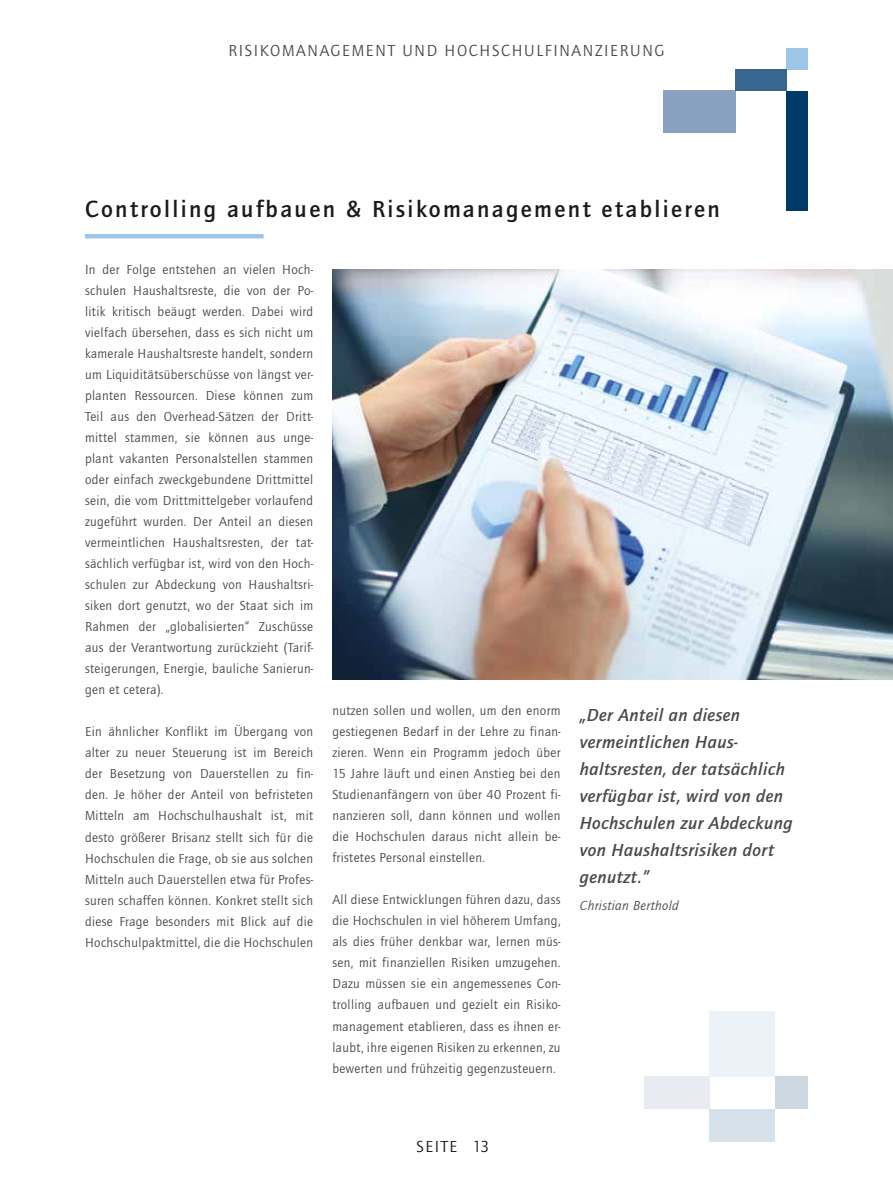
<style>
.page{position:relative;width:893px;height:1191px;background:#fff}
.page>*{position:absolute;margin:0;border:0;box-sizing:border-box;transform-origin:0 0}
.t1{font:500 24px "Quay Sans ITC Std";letter-spacing:.1em;color:#1a1a18}
.t2{font:italic 500 18px/27px "Quay Sans ITC Std";letter-spacing:.025em;color:#494948}
.t3{font:16.5px "Quay Sans ITC Std";letter-spacing:.1em;color:#494948}
.t4{font:16.5px "Quay Sans ITC Std";letter-spacing:.1em;color:#1a1a18}
.t5{font:13.5px/21px "Quay Sans ITC Std";letter-spacing:.025em;color:#494948;text-align:justify}
.t6{font:italic 13.5px "Quay Sans ITC Std";letter-spacing:.025em;color:#494948}
</style>
<div class="page">
<div style="left:787px;top:49px;width:21px;height:21px;background:#9dc5e5"></div>
<div style="left:787px;top:91px;width:21px;height:120px;background:#003a68"></div>
<div style="left:663px;top:91px;width:73px;height:42px;background:#8aa0bf"></div>
<div style="left:736px;top:70px;width:51px;height:21px;background:#386792"></div>
<div style="left:709px;top:1108px;width:66px;height:33px;background:#d7e1e9"></div>
<div style="left:775px;top:1076px;width:33px;height:32px;background:#cdd8e1"></div>
<div style="left:644px;top:1076px;width:65px;height:32px;background:#e8ecf2"></div>
<div style="left:709px;top:1011px;width:66px;height:65px;background:#ebf3f9"></div>
<img style="left:332px;top:269px;width:561px;height:410px">
<hr style="left:85px;top:234px;width:179px;height:4px;background:#9dc5e5">
<p class="t3" style="left:228px;top:41px;width:437px">RISIKOMANAGEMENT UND HOCHSCHULFINANZIERUNG</p>
<h1 class="t1" style="left:85px;top:195px;width:636px">Controlling aufbauen &amp; Risikomanagement etablieren</h1>
<p class="t5" style="left:85px;top:259px;width:230px">In der Folge entstehen an vielen Hoch&shy;schulen Haushaltsreste, die von der Po&shy;litik kritisch beäugt werden. Dabei wird vielfach übersehen, dass es sich nicht um kamerale Haushaltsreste handelt, sondern um Liquiditätsüberschüsse von längst ver&shy;planten Ressourcen. Diese können zum Teil aus den Overhead-Sätzen der Dritt&shy;mittel stammen, sie können aus unge&shy;plant vakanten Personalstellen stammen oder einfach zweckgebundene Drittmittel sein, die vom Drittmittelgeber vorlaufend zugeführt wurden. Der Anteil an diesen vermeintlichen Haushaltsresten, der tat&shy;sächlich verfügbar ist, wird von den Hoch&shy;schulen zur Abdeckung von Haushaltsri&shy;siken dort genutzt, wo der Staat sich im Rahmen der „globalisierten“ Zuschüsse aus der Verantwortung zurückzieht (Tarif&shy;steigerungen, Energie, bauliche Sanierun&shy;gen et cetera).</p>
<p class="t5" style="left:85px;top:721px;width:230px">Ein ähnlicher Konflikt im Übergang von alter zu neuer Steuerung ist im Bereich der Besetzung von Dauerstellen zu fin&shy;den. Je höher der Anteil von befristeten Mitteln am Hochschulhaushalt ist, mit desto größerer Brisanz stellt sich für die Hochschulen die Frage, ob sie aus solchen Mitteln auch Dauerstellen etwa für Profes&shy;suren schaffen können. Konkret stellt sich diese Frage besonders mit Blick auf die Hochschulpaktmittel, die die Hochschulen</p>
<p class="t5" style="left:332px;top:700px;width:230px">nutzen sollen und wollen, um den enorm gestiegenen Bedarf in der Lehre zu finan&shy;zieren. Wenn ein Programm jedoch über 15 Jahre läuft und einen Anstieg bei den Studienanfängern von über 40 Prozent fi&shy;nanzieren soll, dann können und wollen die Hochschulen daraus nicht allein be&shy;fristetes Personal einstellen.</p>
<p class="t5" style="left:332px;top:889px;width:230px">All diese Entwicklungen führen dazu, dass die Hochschulen in viel höherem Umfang, als dies früher denkbar war, lernen müs&shy;sen, mit finanziellen Risiken umzugehen.<br>Dazu müssen sie ein angemessenes Con&shy;trolling aufbauen und gezielt ein Risiko&shy;management etablieren, dass es ihnen er&shy;laubt, ihre eigenen Risiken zu erkennen, zu bewerten und frühzeitig gegenzusteuern.</p>
<h2 class="t2" style="left:580px;top:701px;width:215px">„Der Anteil an diesen vermeintlichen Haus&shy;haltsresten, der tatsächlich verfügbar ist, wird von den<br>Hochschulen zur Abdeckung von Haushaltsrisiken dort genutzt.”</h2>
<p class="t6" style="left:580px;top:898px;width:101px">Christian Berthold</p>
<p class="t4" style="left:416px;top:1136px;width:74px">SEITE 13</p>
</div>
